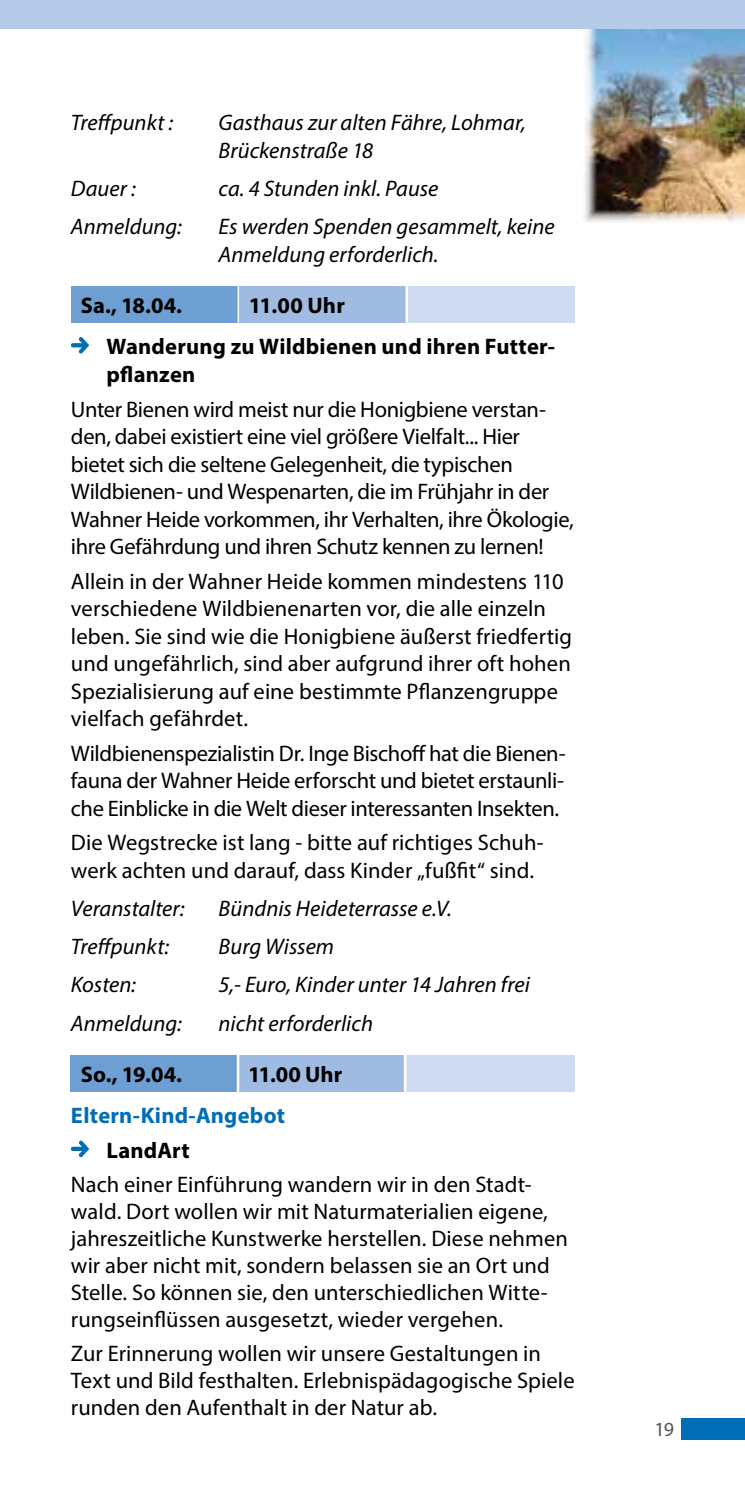
<style>
.page{position:relative;width:745px;height:1489px;background:#fff}
.page>*{position:absolute;margin:0;border:0;box-sizing:border-box;transform-origin:0 0}
.t1{font:22.5px/27.5px "Myriad Pro";color:#000}
.t2{font:italic 22.5px "Myriad Pro";letter-spacing:.005em;color:#000}
.t3{font:700 22.5px "Myriad Pro";letter-spacing:.01em;color:#000}
.t4{font:700 22.5px "Myriad Pro";letter-spacing:.01em;color:#006db7}
.t5{font:20px "Myriad Pro";color:#535454}
</style>
<div class="page">
<img style="left:581px;top:28px;width:163px;height:195px">
<div style="left:71px;top:1054px;width:167px;height:37px;background:#6d9fd3"></div>
<div style="left:238px;top:1054px;width:167px;height:37px;background:#9fbbe2"></div>
<hr style="left:236px;top:1054px;width:3px;height:37px;background:#fff">
<div style="left:71px;top:286px;width:168px;height:37px;background:#6d9fd3"></div>
<hr style="left:237px;top:286px;width:3px;height:37px;background:#fff">
<div style="left:239px;top:286px;width:167px;height:37px;background:#9fbbe2"></div>
<div style="left:681px;top:1418px;width:63px;height:21px;background:#006db7"></div>
<div style="left:0;top:0;width:744px;height:28px;background:#b6cae9"></div>
<svg style="left:71px;top:337px;width:18px;height:16px"></svg>
<div style="left:406px;top:286px;width:168px;height:37px;background:#cfdbf1"></div>
<hr style="left:405px;top:286px;width:3px;height:37px;background:#fff">
<div style="left:405px;top:1054px;width:169px;height:37px;background:#cfdbf1"></div>
<hr style="left:403px;top:1054px;width:3px;height:37px;background:#fff">
<svg style="left:71px;top:1140px;width:18px;height:17px"></svg>
<p class="t2" style="left:71px;top:109px;width:104px">Trefpunkt :</p>
<p class="t2" style="left:218px;top:109px;width:309px">Gasthaus zur alten Fähre, Lohmar,</p>
<p class="t2" style="left:218px;top:136px;width:156px">Brückenstraße 18</p>
<p class="t2" style="left:71px;top:174px;width:66px">Dauer :</p>
<p class="t2" style="left:218px;top:174px;width:221px">ca. 4 Stunden inkl. Pause</p>
<p class="t2" style="left:71px;top:213px;width:112px">Anmeldung:</p>
<p class="t2" style="left:218px;top:213px;width:337px">Es werden Spenden gesammelt, keine</p>
<p class="t2" style="left:218px;top:240px;width:221px">Anmeldung erforderlich.</p>
<p class="t3" style="left:81px;top:290px;width:103px">Sa., 18.04.</p>
<p class="t3" style="left:249px;top:290px;width:97px">11.00 Uhr</p>
<p class="t3" style="left:106px;top:332px;width:450px">Wanderung zu Wildbienen und ihren Futter-</p>
<p class="t3" style="left:106px;top:359px;width:90px">pfanzen</p>
<p class="t1" style="left:71px;top:395px;width:504px">Unter Bienen wird meist nur die Honigbiene verstan&shy;den, dabei existiert eine viel größere Vielfalt... Hier bietet sich die seltene Gelegenheit, die typischen Wildbienen- und Wespenarten, die im Frühjahr in der Wahner Heide vorkommen, ihr Verhalten, ihre Ökologie, ihre Gefährdung und ihren Schutz kennen zu lernen!</p>
<p class="t1" style="left:71px;top:567px;width:502px">Allein in der Wahner Heide kommen mindestens 110 verschiedene Wildbienenarten vor, die alle einzeln leben. Sie sind wie die Honigbiene äußerst friedfertig und ungefährlich, sind aber aufgrund ihrer oft hohen Spezialisierung auf eine bestimmte Pfanzengruppe vielfach gefährdet.</p>
<p class="t1" style="left:71px;top:739px;width:496px;text-align:justify">Wildbienenspezialistin Dr. Inge Bischof hat die Bienen&shy;fauna der Wahner Heide erforscht und bietet erstaunli&shy;che Einblicke in die Welt dieser interessanten Insekten.</p>
<p class="t1" style="left:71px;top:828px;width:474px">Die Wegstrecke ist lang - bitte auf richtiges Schuh&shy;werk achten und darauf, dass Kinder „fußft“ sind.</p>
<p class="t2" style="left:71px;top:894px;width:115px">Veranstalter:</p>
<p class="t2" style="left:218px;top:894px;width:234px">Bündnis Heideterrasse e.V.</p>
<p class="t2" style="left:71px;top:932px;width:100px">Trefpunkt:</p>
<p class="t2" style="left:218px;top:932px;width:117px">Burg Wissem</p>
<p class="t2" style="left:71px;top:970px;width:67px">Kosten:</p>
<p class="t2" style="left:218px;top:970px;width:313px">5,- Euro, Kinder unter 14 Jahren frei</p>
<p class="t2" style="left:71px;top:1009px;width:112px">Anmeldung:</p>
<p class="t2" style="left:218px;top:1009px;width:156px">nicht erforderlich</p>
<p class="t3" style="left:81px;top:1059px;width:103px">So., 19.04.</p>
<p class="t3" style="left:248px;top:1059px;width:96px">11.00 Uhr</p>
<p class="t4" style="left:71px;top:1101px;width:215px">Eltern-Kind-Angebot</p>
<p class="t3" style="left:106px;top:1135px;width:85px">LandArt</p>
<p class="t1" style="left:71px;top:1170px;width:498px">Nach einer Einführung wandern wir in den Stadt&shy;wald. Dort wollen wir mit Naturmaterialien eigene, jahreszeitliche Kunstwerke herstellen. Diese nehmen wir aber nicht mit, sondern belassen sie an Ort und Stelle. So können sie, den unterschiedlichen Witte&shy;rungseinfüssen ausgesetzt, wieder vergehen.</p>
<p class="t1" style="left:71px;top:1339px;width:505px">Zur Erinnerung wollen wir unsere Gestaltungen in<br>Text und Bild festhalten. Erlebnispädagogische Spiele runden den Aufenthalt in der Natur ab.</p>
<p class="t5" style="left:654px;top:1417px;width:21px">19</p>
</div>
